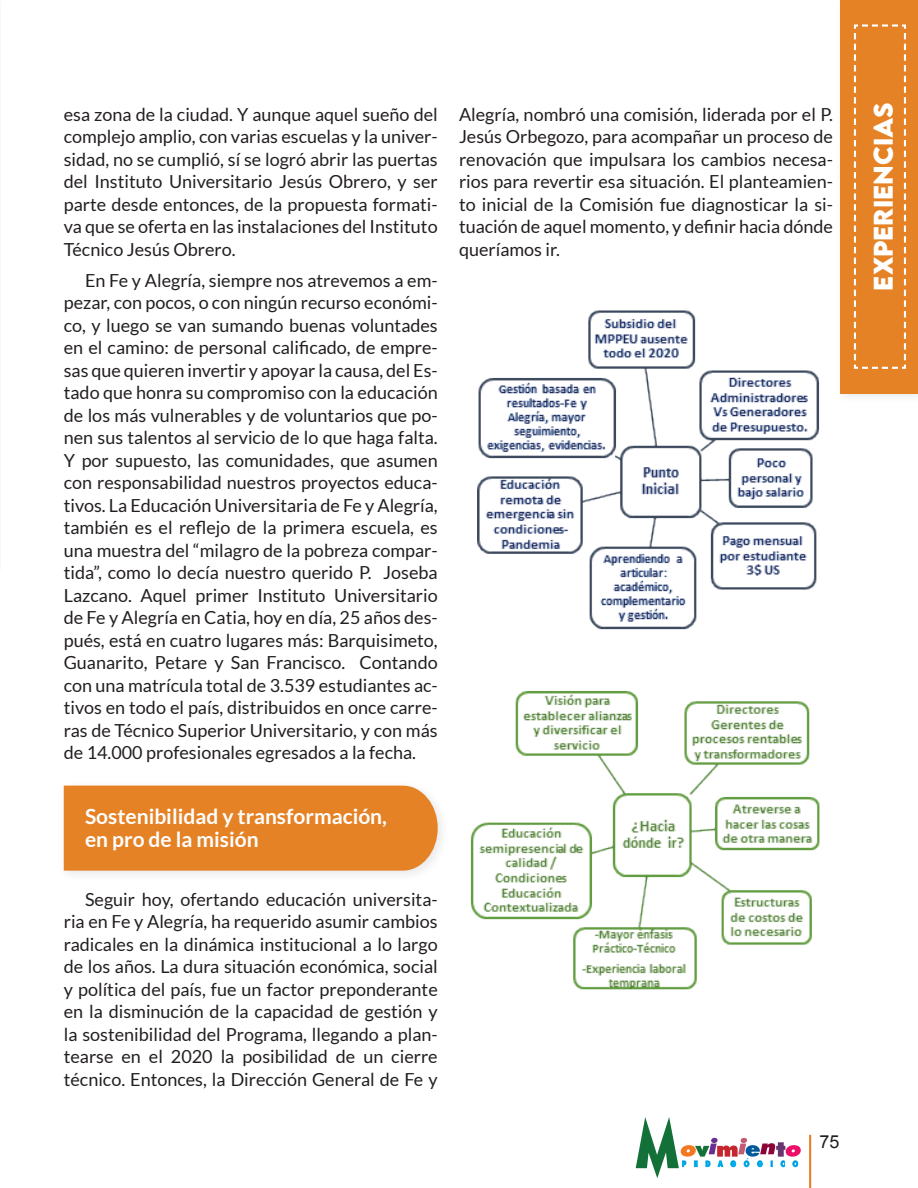
<style>
.page{position:relative;width:918px;height:1188px;background:#fff}
.page>*{position:absolute;margin:0;border:0;box-sizing:border-box;transform-origin:0 0}
.t1{font:700 24px "LEMONMILK";color:#fff}
.t2{font:700 21px/22.5px "Lato";color:#fff}
.t3{font:18px/22.5px "Lato";color:#231f20;text-align:justify}
.t4{font:18px "Arial";color:#231f20}
.t5{font:12px "Times New Roman";color:#00aeef}
</style>
<div class="page">
<hr style="left:809px;top:1135px;width:2px;height:53px;background:#e58225">
<svg style="left:635px;top:1117px;width:166px;height:61px"></svg>
<div style="left:58px;top:780px;width:392px;height:103px;background:#231f20;opacity:.1"></div>
<div style="left:64px;top:786px;width:374px;height:85px;background:#e58225"></div>
<img style="left:477px;top:310px;width:343px;height:320px">
<img style="left:448px;top:691px;width:371px;height:299px">
<div style="left:835px;top:0;width:83px;height:406px;background:#231f20;opacity:.1"></div>
<div style="left:841px;top:0;width:77px;height:393px;background:#e58225"></div>
<svg style="left:853px;top:24px;width:53px;height:345px"></svg>
<p class="t3" style="left:64px;top:103px;width:376px">esa zona de la ciudad. Y aunque aquel sueño del complejo amplio, con varias escuelas y la univer&shy;sidad, no se cumplió, sí se logró abrir las puertas del Instituto Universitario Jesús Obrero, y ser parte desde entonces, de la propuesta formati&shy;va que se oferta en las instalaciones del Instituto Técnico Jesús Obrero.</p>
<p class="t3" style="left:64px;top:269px;width:376px;text-indent:21px">En Fe y Alegría, siempre nos atrevemos a em&shy;pezar, con pocos, o con ningún recurso económi&shy;co, y luego se van sumando buenas voluntades en el camino: de personal calificado, de empre&shy;sas que quieren invertir y apoyar la causa, del Es&shy;tado que honra su compromiso con la educación de los más vulnerables y de voluntarios que po&shy;nen sus talentos al servicio de lo que haga falta.<br>Y por supuesto, las comunidades, que asumen con responsabilidad nuestros proyectos educa&shy;tivos. La Educación Universitaria de Fe y Alegría, también es el reflejo de la primera escuela, es una muestra del “milagro de la pobreza compar&shy;tida”, como lo decía nuestro querido P. Joseba Lazcano. Aquel primer Instituto Universitario de Fe y Alegría en Catia, hoy en día, 25 años des&shy;pués, está en cuatro lugares más: Barquisimeto, Guanarito, Petare y San Francisco. Contando con una matrícula total de 3.539 estudiantes ac&shy;tivos en todo el país, distribuidos en once carre&shy;ras de Técnico Superior Universitario, y con más de 14.000 profesionales egresados a la fecha.</p>
<p class="t2" style="left:85px;top:805px;width:303px">Sostenibilidad y transformación, en pro de la misión</p>
<p class="t3" style="left:64px;top:888px;width:375px;text-indent:21px">Seguir hoy, ofertando educación universita&shy;ria en Fe y Alegría, ha requerido asumir cambios radicales en la dinámica institucional a lo largo de los años. La dura situación económica, social y política del país, fue un factor preponderante en la disminución de la capacidad de gestión y la sostenibilidad del Programa, llegando a plan&shy;tearse en el 2020 la posibilidad de un cierre técnico. Entonces, la Dirección General de Fe y</p>
<p class="t3" style="left:459px;top:103px;width:376px">Alegría, nombró una comisión, liderada por el P.<br>Jesús Orbegozo, para acompañar un proceso de renovación que impulsara los cambios necesa&shy;rios para revertir esa situación. El planteamien&shy;to inicial de la Comisión fue diagnosticar la si&shy;tuación de aquel momento, y definir hacia dónde queríamos ir.</p>
<h1 class="t1" style="left:867px;top:291px;width:189px;rotate:-90deg">EXPERIENCIAS</h1>
<p class="t5" style="left:745px;top:1154px;width:5px">´</p>
<p class="t4" style="left:819px;top:1130px;width:22px">75</p>
</div>
